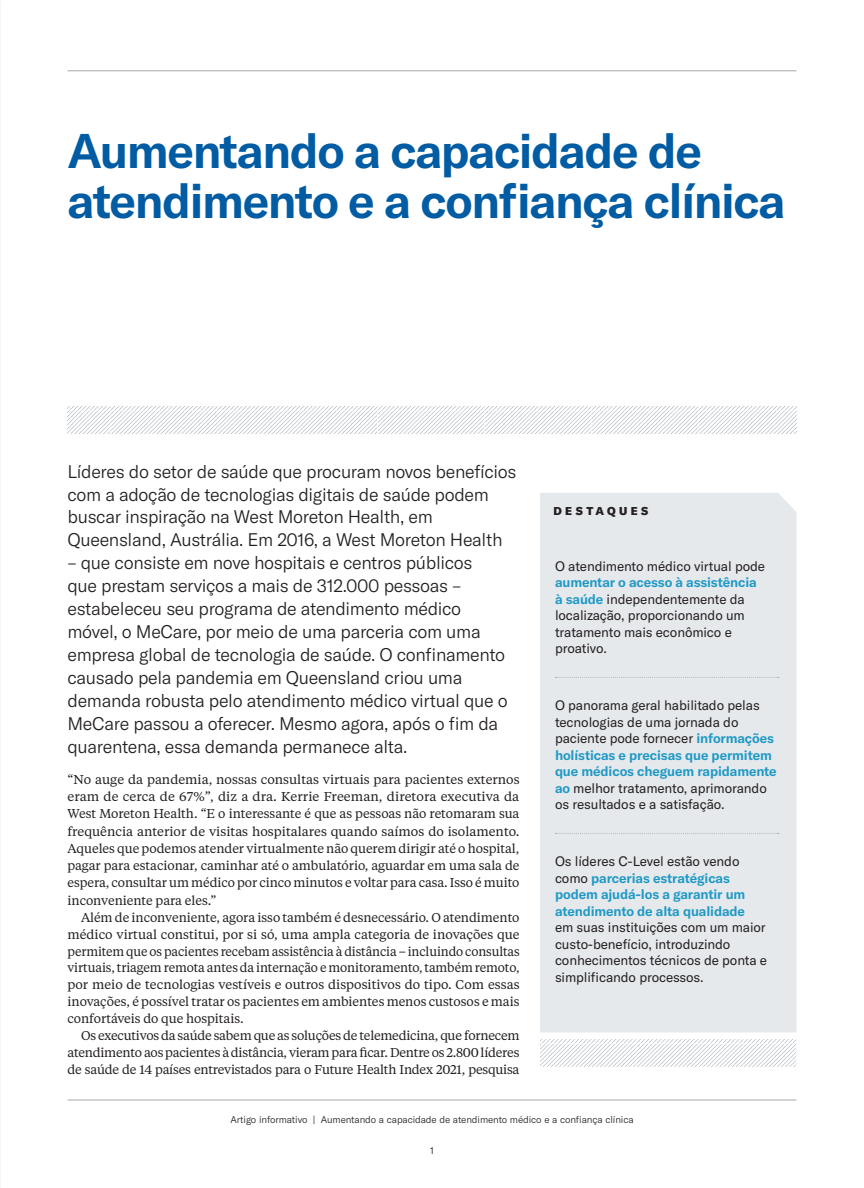
<style>
.page{position:relative;width:864px;height:1188px;background:#fff}
.page>*{position:absolute;margin:0;border:0;box-sizing:border-box;transform-origin:0 0}
.t1{font:600 48px/51px "GT America";letter-spacing:-.03em;color:#015ca3}
.t2{font:300 18px/23px "GT America";letter-spacing:-.02em;color:#231f20}
.t3{font:13.5px/16.5px "GT America";letter-spacing:-.01em;color:#231f20}
.t4{font:600 13.5px/16.5px "GT America";letter-spacing:-.01em;color:#1e99c5}
.t5{font:12.75px/17px "Tiempos Text";letter-spacing:-.005em;color:#231f20;text-align:justify}
.t6{font:900 11.25px "GT America";letter-spacing:.3em;color:#231f20}
.t7{font:300 9.75px "GT America";letter-spacing:-.01em;color:#231f20}
.s1{font-weight:600;color:#1e99c5}
.s2{font-weight:400;color:#231f20}
</style>
<div class="page">
<div style="left:540px;top:493px;width:256px;height:539px;background:#e6e9ec"></div>
<svg style="left:555px;top:677px;width:224px;height:1px"></svg>
<svg style="left:555px;top:833px;width:224px;height:1px"></svg>
<svg style="left:68px;top:407px;width:728px;height:27px"></svg>
<svg style="left:540px;top:1040px;width:256px;height:26px"></svg>
<hr style="left:68px;top:1100px;width:728px;height:1px;background:#a8a9ad">
<hr style="left:68px;top:70px;width:728px;height:1px;background:#a8a9ad">
<h1 class="t1" style="left:68px;top:125px;width:720px">Aumentando a capacidade de atendimento e a confiança clínica</h1>
<h2 class="t2" style="left:68px;top:460px;width:450px">Líderes do setor de saúde que procuram novos benefícios com a adoção de tecnologias digitais de saúde podem buscar inspiração na West Moreton Health, em Queensland, Austrália. Em 2016, a West Moreton Health</h2>
<p class="t2" style="left:68px;top:552px;width:442px">– que consiste em nove hospitais e centros públicos<br>que prestam serviços a mais de 312.000 pessoas – estabeleceu seu programa de atendimento médico móvel, o MeCare, por meio de uma parceria com uma empresa global de tecnologia de saúde. O confinamento causado pela pandemia em Queensland criou uma demanda robusta pelo atendimento médico virtual que o MeCare passou a oferecer. Mesmo agora, após o fim da quarentena, essa demanda permanece alta.</p>
<p class="t5" style="left:68px;top:770px;width:454px">“No auge da pandemia, nossas consultas virtuais para pacientes externos eram de cerca de 67%”, diz a dra. Kerrie Freeman, diretora executiva da West Moreton Health. “E o interessante é que as pessoas não retomaram sua frequência anterior de visitas hospitalares quando saímos do isolamento.<br>Aqueles que podemos atender virtualmente não querem dirigir até o hospital, pagar para estacionar, caminhar até o ambulatório, aguardar em uma sala de espera, consultar um médico por cinco minutos e voltar para casa. Isso é muito inconveniente para eles.”</p>
<p class="t5" style="left:68px;top:908px;width:454px;text-indent:14px">Além de inconveniente, agora isso também é desnecessário. O atendimento médico virtual constitui, por si só, uma ampla categoria de inovações que permitem que os pacientes recebam assistência à distância – incluindo consultas virtuais, triagem remota antes da internação e monitoramento, também remoto, por meio de tecnologias vestíveis e outros dispositivos do tipo. Com essas inovações, é possível tratar os pacientes em ambientes menos custosos e mais confortáveis do que hospitais.</p>
<p class="t5" style="left:68px;top:1027px;width:453px;text-indent:14px">Os executivos da saúde sabem que as soluções de telemedicina, que fornecem atendimento aos pacientes à distância, vieram para ficar. Dentre os 2.800 líderes de saúde de 14 países entrevistados para o Future Health Index 2021, pesquisa</p>
<p class="t6" style="left:554px;top:504px;width:96px">DESTAQUES</p>
<p class="t3" style="left:555px;top:558px;width:212px">O atendimento médico virtual pode</p>
<p class="t3" style="left:555px;top:574px;width:203px"><span class="s1">aumentar o acesso à assistência à saúde</span> independentemente da localização, proporcionando um tratamento mais econômico e proativo.</p>
<p class="t3" style="left:555px;top:697px;width:223px">O panorama geral habilitado pelas tecnologias de uma jornada do paciente pode fornecer <span class="s1">informações holísticas e precisas que permitem que médicos cheguem rapidamente ao</span> melhor tratamento, aprimorando os resultados e a satisfação.</p>
<p class="t4" style="left:555px;top:853px;width:192px"><span class="s2">Os líderes C-Level estão vendo como</span> parcerias estratégicas podem ajudá-los a garantir um atendimento de alta qualidade</p>
<p class="t3" style="left:555px;top:919px;width:214px">em suas instituições com um maior custo-benefício, introduzindo conhecimentos técnicos de ponta e simplificando processos.</p>
<p class="t7" style="left:230px;top:1114px;width:405px">Artigo informativo | Aumentando a capacidade de atendimento médico e a confiança clínica</p>
<p class="t7" style="left:430px;top:1145px;width:5px">1</p>
</div>
